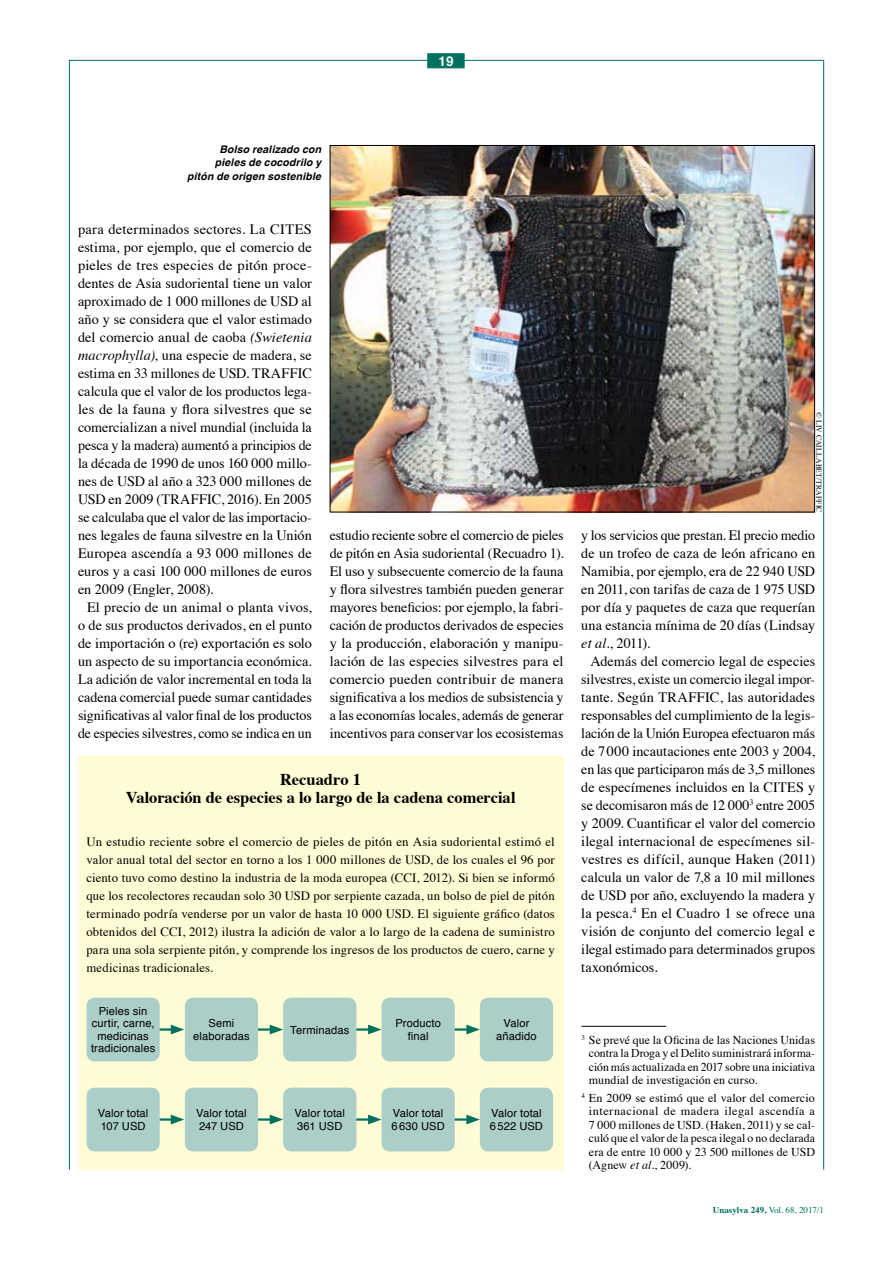
<style>
.page{position:relative;width:893px;height:1263px;background:#fff}
.page>*{position:absolute;margin:0;border:0;box-sizing:border-box;transform-origin:0 0}
.t1{font:700 16.5px/18px "Times";letter-spacing:-.005em;color:#000;text-align:center}
.t2{font:14.25px/18px "Times";color:#000;text-align:justify}
.t3{font:700 13.5px "Helvetica";color:#fff}
.t4{font:12.75px/18px "Times";letter-spacing:.01em;color:#000;text-align:justify}
.t5{font:12px/13.5px "Times";letter-spacing:.005em;color:#000;text-align:justify}
.t6{font:11.1px/12.5px "Helvetica";letter-spacing:.01em;color:#000}
.t7{font:italic 700 10.5px/13.5px "Helvetica";letter-spacing:.015em;color:#000;text-align:right}
.t8{font:9px "Times";color:#007161}
.t9{font:7.5px "Times";letter-spacing:.04em;color:#000}
.s1{font-style:italic}
.s2{font-weight:700}
</style>
<div class="page">
<div style="left:428px;top:54px;width:36px;height:14px;background:#007161;border:1px solid #007161"></div>
<div style="left:78px;top:756px;width:485px;height:413px;background:#fffcd5"></div>
<hr style="left:156px;top:1028px;width:19px;height:3px;background:#007161">
<svg style="left:171px;top:1025px;width:13px;height:9px"></svg>
<hr style="left:156px;top:1118px;width:19px;height:3px;background:#007161">
<svg style="left:171px;top:1115px;width:13px;height:9px"></svg>
<hr style="left:255px;top:1028px;width:19px;height:3px;background:#007161">
<svg style="left:270px;top:1025px;width:13px;height:9px"></svg>
<hr style="left:255px;top:1118px;width:19px;height:3px;background:#007161">
<svg style="left:270px;top:1115px;width:13px;height:9px"></svg>
<hr style="left:354px;top:1028px;width:18px;height:3px;background:#007161">
<svg style="left:368px;top:1025px;width:13px;height:9px"></svg>
<hr style="left:354px;top:1118px;width:18px;height:3px;background:#007161">
<svg style="left:368px;top:1115px;width:13px;height:9px"></svg>
<hr style="left:452px;top:1028px;width:19px;height:3px;background:#007161">
<svg style="left:466px;top:1025px;width:14px;height:9px"></svg>
<hr style="left:452px;top:1118px;width:19px;height:3px;background:#007161">
<svg style="left:466px;top:1115px;width:14px;height:9px"></svg>
<div style="left:87px;top:998px;width:73px;height:63px;background:#accec9;border-radius:9px"></div>
<div style="left:87px;top:1088px;width:73px;height:63px;background:#accec9;border-radius:9px"></div>
<div style="left:185px;top:998px;width:73px;height:63px;background:#accec9;border-radius:9px"></div>
<div style="left:185px;top:1088px;width:73px;height:63px;background:#accec9;border-radius:9px"></div>
<div style="left:283px;top:998px;width:73px;height:63px;background:#accec9;border-radius:9px"></div>
<div style="left:283px;top:1088px;width:73px;height:63px;background:#accec9;border-radius:9px"></div>
<div style="left:381px;top:998px;width:74px;height:63px;background:#accec9;border-radius:9px"></div>
<div style="left:381px;top:1088px;width:74px;height:63px;background:#accec9;border-radius:9px"></div>
<div style="left:480px;top:998px;width:73px;height:63px;background:#accec9;border-radius:9px"></div>
<div style="left:480px;top:1088px;width:73px;height:63px;background:#accec9;border-radius:9px"></div>
<img style="left:332px;top:147px;width:481px;height:363px">
<hr style="left:581px;top:1026px;width:85px;height:1px;background:#000">
<p class="t7" style="left:187px;top:143px;width:136px">Bolso realizado con pieles de cocodrilo y pitón de origen sostenible</p>
<p class="t3" style="left:439px;top:50px;width:17px">19</p>
<p class="t2" style="left:78px;top:219px;width:235px">para determinados sectores. La CITES estima, por ejemplo, que el comercio de pieles de tres especies de pitón proce&shy;dentes de Asia sudoriental tiene un valor aproximado de 1 000 millones de USD al año y se considera que el valor estimado del comercio anual de caoba <span class="s1">(Swietenia macrophylla)</span>, una especie de madera, se estima en 33 millones de USD. TRAFFIC calcula que el valor de los productos lega&shy;les de la fauna y flora silvestres que se comercializan a nivel mundial (incluida la pesca y la madera) aumentó a principios de la década de 1990 de unos 160 000 millo&shy;nes de USD al año a 323 000 millones de USD en 2009 (TRAFFIC, 2016). En 2005 se calculaba que el valor de las importacio&shy;nes legales de fauna silvestre en la Unión Europea ascendía a 93 000 millones de euros y a casi 100 000 millones de euros en 2009 (Engler, 2008).</p>
<p class="t2" style="left:78px;top:597px;width:235px;text-indent:9px">El precio de un animal o planta vivos, o de sus productos derivados, en el punto de importación o (re) exportación es solo un aspecto de su importancia económica.<br>La adición de valor incremental en toda la cadena comercial puede sumar cantidades significativas al valor final de los productos de especies silvestres, como se indica en un</p>
<p class="t9" style="left:826px;top:412px;width:102px;rotate:90deg">© LIV CAILLABET/TRAFFIC</p>
<p class="t2" style="left:330px;top:525px;width:235px">estudio reciente sobre el comercio de pieles de pitón en Asia sudoriental (Recuadro 1).<br>El uso y subsecuente comercio de la fauna y flora silvestres también pueden generar mayores beneficios: por ejemplo, la fabri&shy;cación de productos derivados de especies y la producción, elaboración y manipu&shy;lación de las especies silvestres para el comercio pueden contribuir de manera significativa a los medios de subsistencia y a las economías locales, además de generar incentivos para conservar los ecosistemas</p>
<p class="t2" style="left:581px;top:525px;width:235px">y los servicios que prestan. El precio medio de un trofeo de caza de león africano en Namibia, por ejemplo, era de 22 940 USD en 2011, con tarifas de caza de 1 975 USD por día y paquetes de caza que requerían una estancia mínima de 20 días (Lindsay <span class="s1">et al</span>., 2011).</p>
<p class="t2" style="left:581px;top:651px;width:235px;text-indent:9px">Además del comercio legal de especies silvestres, existe un comercio ilegal impor&shy;tante. Según TRAFFIC, las autoridades responsables del cumplimiento de la legis&shy;lación de la Unión Europea efectuaron más de 7 000 incautaciones ente 2003 y 2004, en las que participaron más de 3,5 millones de especímenes incluidos en la CITES y se decomisaron más de 12 000<sup>3</sup> entre 2005 y 2009. Cuantificar el valor del comercio ilegal internacional de especímenes sil&shy;vestres es difícil, aunque Haken (2011) calcula un valor de 7,8 a 10 mil millones de USD por año, excluyendo la madera y la pesca.<sup>4</sup> En el Cuadro 1 se ofrece una visión de conjunto del comercio legal e ilegal estimado para determinados grupos taxonómicos.</p>
<p class="t1" style="left:126px;top:769px;width:391px">Recuadro 1<br>Valoración de especies a lo largo de la cadena comercial</p>
<p class="t4" style="left:87px;top:831px;width:470px">Un estudio reciente sobre el comercio de pieles de pitón en Asia sudoriental estimó el valor anual total del sector en torno a los 1 000 millones de USD, de los cuales el 96 por ciento tuvo como destino la industria de la moda europea (CCI, 2012). Si bien se informó que los recolectores recaudan solo 30 USD por serpiente cazada, un bolso de piel de pitón terminado podría venderse por un valor de hasta 10 000 USD. El siguiente gráfico (datos obtenidos del CCI, 2012) ilustra la adición de valor a lo largo de la cadena de suministro para una sola serpiente pitón, y comprende los ingresos de los productos de cuero, carne y medicinas tradicionales.</p>
<p class="t6" style="left:91px;top:1005px;width:66px;text-align:center">Pieles sin curtir, carne, medicinas tradicionales</p>
<p class="t6" style="left:193px;top:1018px;width:58px;text-align:center">Semi elaboradas</p>
<p class="t6" style="left:395px;top:1018px;width:47px;text-align:center">Producto final</p>
<p class="t6" style="left:496px;top:1018px;width:42px;text-align:center">Valor añadido</p>
<p class="t6" style="left:290px;top:1024px;width:61px">Terminadas</p>
<p class="t5" style="left:589px;top:1032px;width:228px;text-indent:-7px"><sup>3</sup> Se prevé que la Oficina de las Naciones Unidas contra la Droga y el Delito suministrará informa&shy;ción más actualizada en 2017 sobre una iniciativa mundial de investigación en curso.</p>
<p class="t5" style="left:589px;top:1090px;width:228px;text-indent:-7px"><sup>4</sup> En 2009 se estimó que el valor del comercio internacional de madera ilegal ascendía a 7 000 millones de USD. (Haken, 2011) y se cal&shy;culó que el valor de la pesca ilegal o no declarada era de entre 10 000 y 23 500 millones de USD (Agnew <span class="s1">et al</span>., 2009).</p>
<p class="t6" style="left:98px;top:1108px;width:52px">Valor total<br>107 USD</p>
<p class="t6" style="left:196px;top:1108px;width:52px">Valor total<br>247 USD</p>
<p class="t6" style="left:294px;top:1108px;width:52px">Valor total<br>361 USD</p>
<p class="t6" style="left:391px;top:1108px;width:55px">Valor total<br>6630 USD</p>
<p class="t6" style="left:490px;top:1108px;width:55px">Valor total<br>6522 USD</p>
<p class="t8" style="left:713px;top:1201px;width:113px"><span class="s2">Unasylva 249,</span> Vol. 68, 2017/1</p>
</div>
